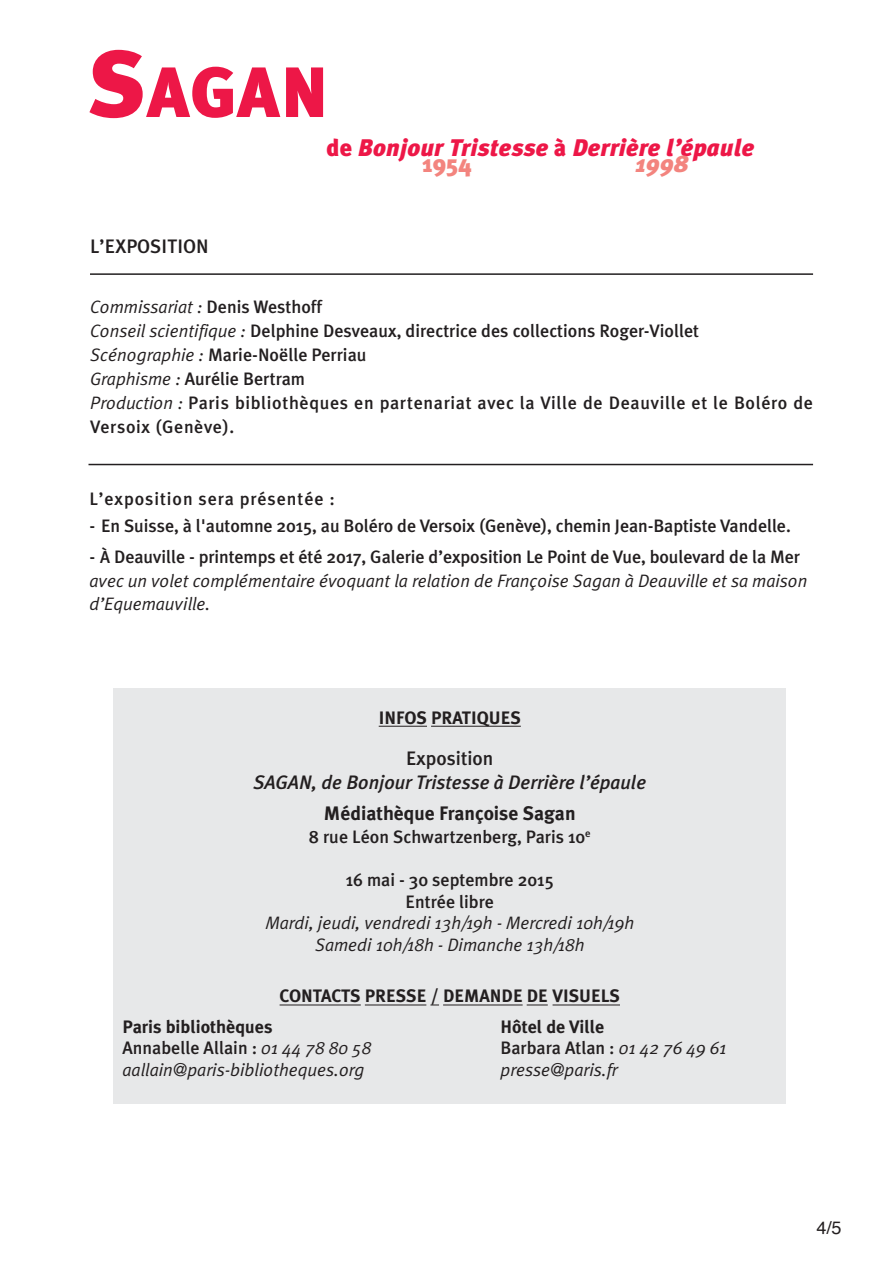
<style>
.page{position:relative;width:893px;height:1263px;background:#fff}
.page>*{position:absolute;margin:0;border:0;box-sizing:border-box;transform-origin:0 0}
.t1{font:900 71.1px "Meta Plus";color:#ed1747}
.t2{font:italic 900 24px "Meta Plus";letter-spacing:.01em;color:#ed1747}
.t3{font:900 24px "Meta Plus";color:#f3847e}
.t4{font:italic 900 24px "Meta Plus";color:#f3847e}
.t5{font:italic 500 19.5px "Meta Plus";color:#231f20}
.t6{font:700 19.5px "Meta Plus";color:#231f20}
.t7{font:500 19.5px "Meta Plus";color:#231f20}
.t8{font:500 18px/24px "Meta Plus";color:#231f20;text-align:center}
.t9{font:italic 18px/22.5px "Meta Plus Normal";color:#231f20}
.t10{font:700 18px "Meta Plus";color:#231f20}
.t11{font:500 18px "Meta Plus";letter-spacing:.05em;color:#231f20}
.t12{font:18px "Helvetica";color:#231f20}
.s1{font-size:94.8px}
.s2{font-style:normal}
.s3{font-family:"Meta Plus";font-weight:500;font-style:normal}
.s4{font-family:"Meta Plus Normal";font-weight:400;font-style:italic}
.s5{font-size:17.25px}
</style>
<div class="page">
<div style="left:114px;top:689px;width:672px;height:415px;background:#e7e8e9"></div>
<hr style="left:379px;top:726px;width:48px;height:1px;background:#231f20">
<hr style="left:431px;top:726px;width:90px;height:1px;background:#231f20">
<hr style="left:280px;top:1005px;width:81px;height:1px;background:#231f20">
<hr style="left:365px;top:1005px;width:61px;height:1px;background:#231f20">
<hr style="left:443px;top:1005px;width:80px;height:1px;background:#231f20">
<svg style="left:527px;top:1005px;width:21px;height:1px"></svg>
<hr style="left:553px;top:1005px;width:67px;height:1px;background:#231f20">
<hr style="left:90px;top:273px;width:723px;height:2px;background:#231f20">
<hr style="left:88px;top:464px;width:725px;height:1px;background:#231f20">
<h1 class="t1" style="left:88px;top:51px;width:242px"><span class="s1">S</span>AGAN</h1>
<p class="t7" style="left:90px;top:235px;width:120px">L’EXPOSITION</p>
<h2 class="t2" style="left:327px;top:134px;width:429px"><span class="s2">de</span> Bonjour Tristesse <span class="s2">à</span> Derrière l’épaule</h2>
<h2 class="t3" style="left:422px;top:150px;width:51px">1954</h2>
<h2 class="t4" style="left:636px;top:150px;width:54px">1998</h2>
<p class="t9" style="left:90px;top:296px;width:233px">Commissariat : <span class="s3">Denis Westhoff</span></p>
<p class="t8" style="left:90px;top:319px;width:724px;text-align:left"><span class="s4">Conseil scientifique :</span> Delphine Desveaux, directrice des collections Roger-Viollet<br><span class="s4">Scénographie :</span> Marie-Noëlle Perriau<br><span class="s4">Graphisme :</span> Aurélie Bertram<br><span class="s4">Production :</span> Paris bibliothèques en partenariat avec la Ville de Deauville et le Boléro de Versoix (Genève).</p>
<p class="t11" style="left:90px;top:488px;width:247px">L’exposition sera présentée :</p>
<p class="t8" style="left:89px;top:513px;width:703px">- En Suisse, à l'automne 2015, au Boléro de Versoix (Genève), chemin Jean-Baptiste Vandelle.</p>
<p class="t8" style="left:89px;top:545px;width:712px">- <span class="s5">À</span> Deauville - printemps et été 2017, Galerie d’exposition Le Point de Vue, boulevard de la Mer</p>
<p class="t9" style="left:89px;top:569px;width:720px">avec un volet complémentaire évoquant la relation de Françoise Sagan à Deauville et sa maison d’Equemauville.</p>
<p class="t10" style="left:379px;top:707px;width:144px">INFOS PRATIQUES</p>
<p class="t7" style="left:406px;top:747px;width:89px">Exposition</p>
<p class="t5" style="left:253px;top:770px;width:394px">SAGAN, de Bonjour Tristesse à Derrière l’épaule</p>
<p class="t6" style="left:324px;top:802px;width:253px">Médiathèque Françoise Sagan</p>
<p class="t8" style="left:309px;top:824px;width:283px">8 rue Léon Schwartzenberg, Paris 10<sup>e</sup></p>
<p class="t8" style="left:346px;top:869px;width:210px;line-height:21.6px">16 mai - 30 septembre 2015<br>Entrée libre</p>
<p class="t9" style="left:265px;top:912px;width:370px;line-height:21.6px;text-align:center">Mardi, jeudi, vendredi 13h/19h - Mercredi 10h/19h<br>Samedi 10h/18h - Dimanche 13h/18h</p>
<p class="t10" style="left:280px;top:986px;width:342px">CONTACTS PRESSE / DEMANDE DE VISUELS</p>
<p class="t10" style="left:123px;top:1016px;width:151px">Paris bibliothèques</p>
<p class="t10" style="left:501px;top:1016px;width:105px">Hôtel de Ville</p>
<p class="t8" style="left:123px;top:1036px;width:250px">Annabelle Allain : <span class="s4">01 44 78 80 58</span></p>
<p class="t8" style="left:501px;top:1036px;width:228px">Barbara Atlan : <span class="s4">01 42 76 49 61</span></p>
<p class="t9" style="left:123px;top:1058px;width:243px">aallain@paris-bibliotheques.org</p>
<p class="t9" style="left:501px;top:1058px;width:119px">presse@paris.fr</p>
<p class="t12" style="left:816px;top:1220px;width:27px">4/5</p>
</div>
